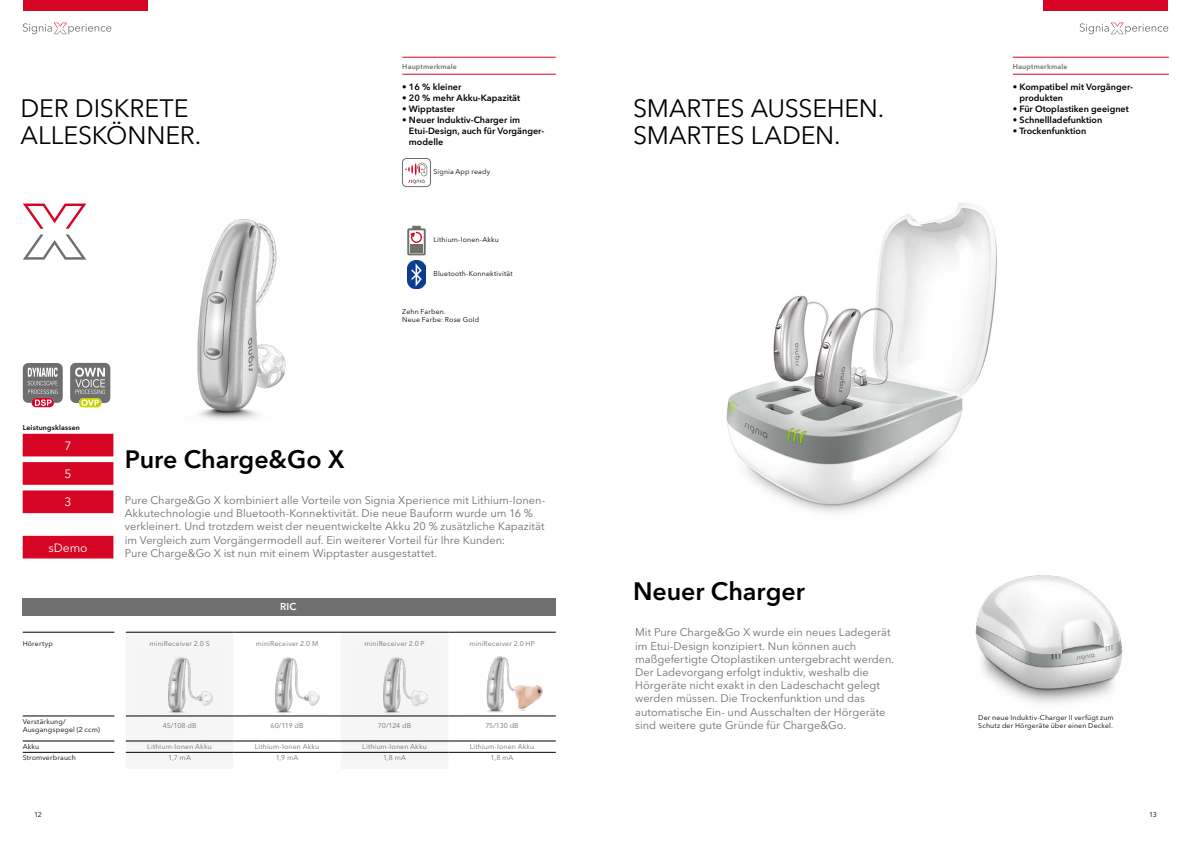
<style>
.page{position:relative;width:1191px;height:842px;background:#fff}
.page>*{position:absolute;margin:0;border:0;box-sizing:border-box;transform-origin:0 0}
.t1{font:25px/27.5px "Avenir Next W1 G";letter-spacing:-.005em;color:#000}
.t2{font:600 25px "Avenir Next W1 G";letter-spacing:-.005em;color:#000}
.t3{font:12px "Avenir Next W1 G";color:#fff}
.t4{font:11px/13.2px "Avenir Next W1 G";color:#6f6f6e}
.t5{font:600 10px "Avenir Next W1 G";color:#fff}
.t6{font:600 9px/11px "Avenir Next W1 G";color:#000}
.t7{font:7px/8.4px "Avenir Next W1 G";letter-spacing:.02em;color:#000}
.t8{font:7px "Avenir Next W1 G";letter-spacing:.02em;color:#6f6f6e}
.t9{font:600 7px "Avenir Next W1 G";letter-spacing:.025em;color:#6f6f6e}
.t10{font:600 7px "Avenir Next W1 G";letter-spacing:.025em;color:#000}
</style>
<div class="page">
<div style="left:1043px;top:0;width:125px;height:11px;background:#d60524"></div>
<div style="left:23px;top:0;width:124px;height:11px;background:#d60524"></div>
<svg style="left:1079px;top:23px;width:89px;height:11px"></svg>
<svg style="left:23px;top:23px;width:88px;height:11px"></svg>
<img style="left:726px;top:203px;width:271px;height:310px">
<div style="left:23px;top:462px;width:90px;height:23px;background:#d60524"></div>
<div style="left:23px;top:434px;width:90px;height:22px;background:#d60524"></div>
<div style="left:23px;top:490px;width:90px;height:23px;background:#d60524"></div>
<div style="left:23px;top:536px;width:90px;height:22px;background:#d60524"></div>
<img style="left:975px;top:575px;width:148px;height:129px">
<svg style="left:70px;top:363px;width:40px;height:44px;background:#979887"></svg>
<div style="left:23px;top:598px;width:533px;height:17px;background:#6f6f6e"></div>
<svg style="left:126px;top:716px;width:322px;height:36px;fill:#f6f6f6"></svg>
<hr style="left:126px;top:752px;width:107px;height:1px;background:#000">
<hr style="left:233px;top:752px;width:108px;height:1px;background:#000">
<hr style="left:341px;top:752px;width:107px;height:1px;background:#000">
<hr style="left:448px;top:752px;width:108px;height:1px;background:#000">
<hr style="left:23px;top:752px;width:91px;height:1px;background:#000">
<hr style="left:126px;top:632px;width:107px;height:1px;background:#000">
<hr style="left:233px;top:632px;width:108px;height:1px;background:#000">
<hr style="left:341px;top:632px;width:107px;height:1px;background:#000">
<hr style="left:448px;top:632px;width:108px;height:1px;background:#000">
<hr style="left:126px;top:715px;width:107px;height:1px;background:#000">
<hr style="left:233px;top:715px;width:108px;height:1px;background:#000">
<hr style="left:341px;top:715px;width:107px;height:1px;background:#000">
<hr style="left:448px;top:715px;width:108px;height:1px;background:#000">
<hr style="left:126px;top:740px;width:107px;height:1px;background:#000">
<hr style="left:233px;top:740px;width:108px;height:1px;background:#000">
<hr style="left:341px;top:740px;width:107px;height:1px;background:#000">
<hr style="left:448px;top:740px;width:108px;height:1px;background:#000">
<hr style="left:23px;top:632px;width:91px;height:1px;background:#000">
<hr style="left:23px;top:715px;width:91px;height:1px;background:#000">
<hr style="left:23px;top:740px;width:91px;height:1px;background:#000">
<img style="left:165px;top:656px;width:49px;height:59px">
<img style="left:275px;top:657px;width:45px;height:57px">
<img style="left:380px;top:656px;width:49px;height:59px">
<img style="left:486px;top:656px;width:57px;height:57px">
<svg style="left:23px;top:204px;width:63px;height:56px"></svg>
<img style="left:197px;top:219px;width:89px;height:201px">
<svg style="left:23px;top:363px;width:40px;height:44px;background:#968689"></svg>
<svg style="left:402px;top:57px;width:29px;height:1px"></svg>
<hr style="left:431px;top:57px;width:125px;height:1px;background:#d60524">
<svg style="left:402px;top:74px;width:29px;height:1px"></svg>
<hr style="left:431px;top:74px;width:125px;height:1px;background:#d60524">
<svg style="left:405px;top:162px;width:25px;height:25px"></svg>
<div style="left:402px;top:158px;width:29px;height:29px;border:1px solid #6f6f6e;border-radius:4px"></div>
<svg style="left:407px;top:226px;width:19px;height:29px"></svg>
<img style="left:407px;top:260px;width:19px;height:29px">
<hr style="left:1013px;top:57px;width:155px;height:1px;background:#d60524">
<hr style="left:1013px;top:74px;width:155px;height:1px;background:#d60524">
<p class="t9" style="left:402px;top:62px;width:56px">Hauptmerkmale</p>
<p class="t6" style="left:402px;top:81px;width:61px">• 16 % kleiner</p>
<p class="t6" style="left:402px;top:92px;width:119px">• 20 % mehr Akku-Kapazität</p>
<p class="t6" style="left:402px;top:103px;width:54px">• Wipptaster</p>
<p class="t6" style="left:409px;top:114px;width:137px;text-indent:-7px">• Neuer Induktiv-Charger im<br>Etui-Design, auch für Vorgänger&shy;modelle</p>
<p class="t7" style="left:433px;top:167px;width:58px">Signia App ready</p>
<h1 class="t1" style="left:21px;top:94px;width:182px">DER DISKRETE<br>ALLESKÖNNER.</h1>
<h1 class="t1" style="left:633px;top:94px;width:253px">SMARTES AUSSEHEN.<br>SMARTES LADEN.</h1>
<p class="t7" style="left:433px;top:235px;width:67px">Lithium-Ionen-Akku</p>
<p class="t7" style="left:433px;top:269px;width:81px">Bluetooth-Konnektivität</p>
<p class="t7" style="left:402px;top:307px;width:78px">Zehn Farben.<br>Neue Farbe: Rose Gold</p>
<p class="t10" style="left:23px;top:423px;width:59px">Leistungsklassen</p>
<p class="t3" style="left:65px;top:438px;width:8px">7</p>
<p class="t3" style="left:65px;top:467px;width:8px">5</p>
<p class="t3" style="left:65px;top:495px;width:8px">3</p>
<p class="t3" style="left:48px;top:540px;width:41px">sDemo</p>
<h1 class="t2" style="left:125px;top:444px;width:221px">Pure Charge&amp;Go X</h1>
<p class="t4" style="left:125px;top:494px;width:422px">Pure Charge&amp;Go X kombiniert alle Vorteile von Signia Xperience mit Lithium-Ionen-Akkutechnologie und Bluetooth-Konnektivität. Die neue Bauform wurde um 16 % verkleinert. Und trotzdem weist der neuentwickelte Akku 20 % zusätzliche Kapazität im Vergleich zum Vorgängermodell auf. Ein weiterer Vorteil für Ihre Kunden:<br>Pure Charge&amp;Go X ist nun mit einem Wipptaster ausgestattet.</p>
<p class="t5" style="left:280px;top:601px;width:18px">RIC</p>
<p class="t7" style="left:23px;top:639px;width:32px">Hörertyp</p>
<p class="t8" style="left:150px;top:639px;width:62px">miniReceiver 2.0 S</p>
<p class="t8" style="left:256px;top:639px;width:64px">miniReceiver 2.0 M</p>
<p class="t8" style="left:364px;top:639px;width:62px">miniReceiver 2.0 P</p>
<p class="t8" style="left:469px;top:639px;width:67px">miniReceiver 2.0 HP</p>
<p class="t7" style="left:23px;top:717px;width:79px">Verstärkung/<br>Ausgangspegel (2 ccm)</p>
<p class="t8" style="left:163px;top:722px;width:35px">45/108 dB</p>
<p class="t8" style="left:271px;top:722px;width:34px">60/119 dB</p>
<p class="t8" style="left:378px;top:722px;width:35px">70/124 dB</p>
<p class="t8" style="left:485px;top:722px;width:35px">75/130 dB</p>
<p class="t7" style="left:23px;top:743px;width:18px">Akku</p>
<p class="t8" style="left:147px;top:743px;width:66px">Lithium-Ionen Akku</p>
<p class="t8" style="left:255px;top:743px;width:66px">Lithium-Ionen Akku</p>
<p class="t8" style="left:362px;top:743px;width:66px">Lithium-Ionen Akku</p>
<p class="t8" style="left:470px;top:743px;width:66px">Lithium-Ionen Akku</p>
<p class="t7" style="left:23px;top:754px;width:55px">Stromverbrauch</p>
<p class="t8" style="left:168px;top:754px;width:24px">1,7 mA</p>
<p class="t8" style="left:276px;top:754px;width:24px">1,9 mA</p>
<p class="t8" style="left:383px;top:754px;width:24px">1,8 mA</p>
<p class="t8" style="left:490px;top:754px;width:24px">1,8 mA</p>
<h1 class="t2" style="left:633px;top:576px;width:173px">Neuer Charger</h1>
<p class="t4" style="left:635px;top:626px;width:261px">Mit Pure Charge&amp;Go X wurde ein neues Ladegerät im Etui-Design konzipiert. Nun können auch maßgefertigte Otoplastiken untergebracht werden.<br>Der Ladevorgang erfolgt induktiv, weshalb die Hörgeräte nicht exakt in den Ladeschacht gelegt werden müssen. Die Trockenfunktion und das automatische Ein- und Ausschalten der Hörgeräte sind weitere gute Gründe für Charge&amp;Go.</p>
<p class="t9" style="left:1013px;top:62px;width:56px">Hauptmerkmale</p>
<p class="t6" style="left:1019px;top:81px;width:115px;text-indent:-7px">• Kompatibel mit Vorgänger&shy;produkten</p>
<p class="t6" style="left:1013px;top:103px;width:117px">• Für Otoplastiken geeignet</p>
<p class="t6" style="left:1013px;top:114px;width:91px">• Schnellladefunktion</p>
<p class="t6" style="left:1013px;top:125px;width:75px">• Trockenfunktion</p>
<p class="t7" style="left:978px;top:713px;width:137px">Der neue Induktiv-Charger II verfügt zum<br>Schutz der Hörgeräte über einen Deckel.</p>
<p class="t7" style="left:34px;top:810px;width:9px">12</p>
<p class="t7" style="left:1149px;top:810px;width:9px">13</p>
</div>
